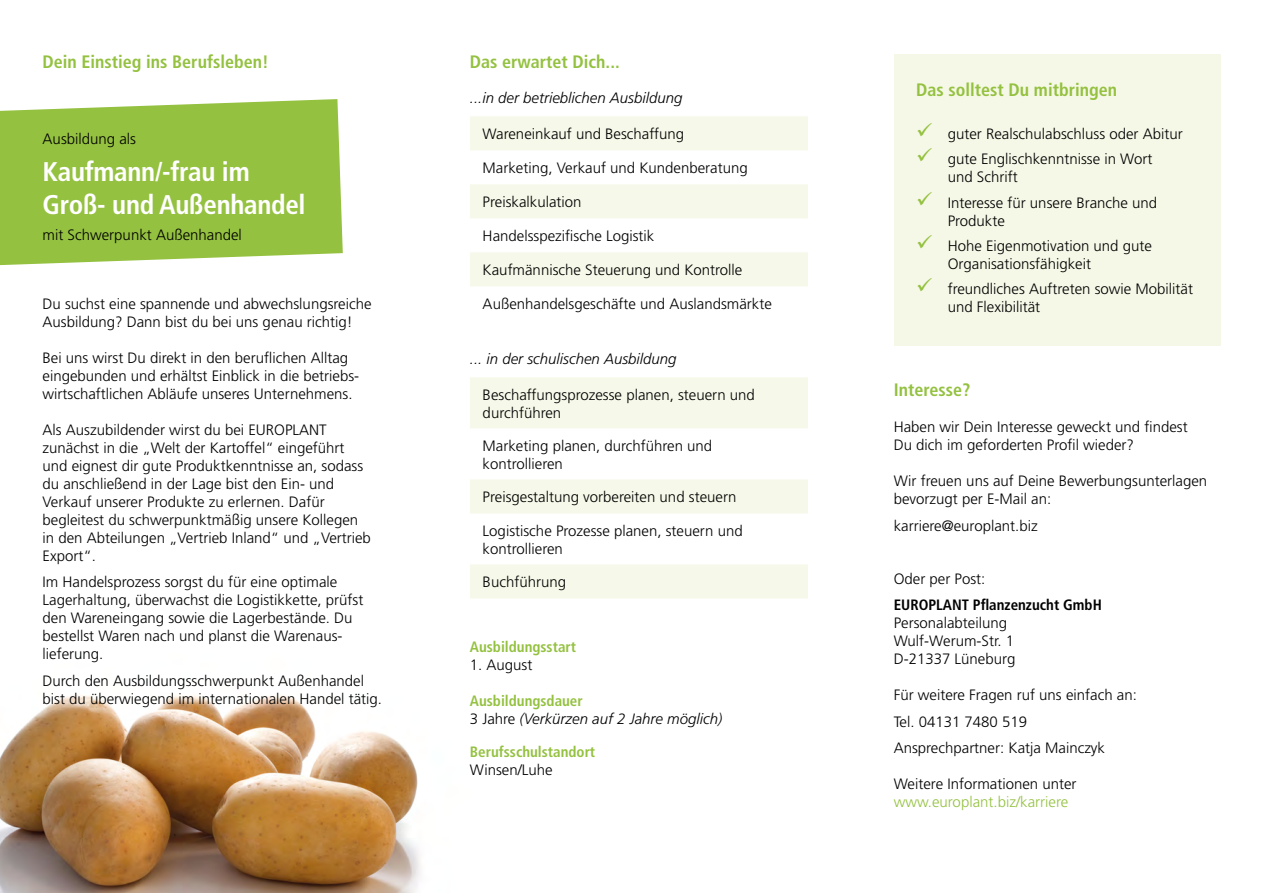
<style>
.page{position:relative;width:1263px;height:893px;background:#fff}
.page>*{position:absolute;margin:0;border:0;box-sizing:border-box;transform-origin:0 0}
.t1{font:700 condensed 27px/32.4px "Frutiger";letter-spacing:-.01em;color:#fff}
.t2{font:700 condensed 18px "Frutiger";color:#94c140}
.t3{font:300 15px/18px "Frutiger";color:#000}
.t4{font:italic 300 15px/18px "Frutiger";color:#000}
.t5{font:700 condensed 15px "Frutiger";color:#94c140}
.t6{font:700 condensed 15px "Frutiger";color:#000}
.t7{font:300 15px "Frutiger";color:#94c140}
.s1{font-weight:700;font-style:normal;font-stretch:condensed;color:#94c140}
.s2{font-style:normal}
.s3{color:#94c140}
</style>
<div class="page">
<img style="left:0;top:695px;width:420px;height:198px">
<svg style="left:470px;top:116px;width:338px;height:170px;fill:#f6f9e9"></svg>
<svg style="left:0;top:99px;width:343px;height:166px;fill:#94c140"></svg>
<div style="left:894px;top:54px;width:326px;height:291px;background:#f6f8e7"></div>
<svg style="left:470px;top:377px;width:338px;height:221px;fill:#f6f9e9"></svg>
<p class="t2" style="left:43px;top:51px;width:228px">Dein Einstieg ins Berufsleben!</p>
<p class="t3" style="left:43px;top:130px;width:95px">Ausbildung als</p>
<h1 class="t1" style="left:43px;top:156px;width:264px">Kaufmann/-frau im<br>Groß- und Außenhandel</h1>
<p class="t3" style="left:43px;top:226px;width:201px">mit Schwerpunkt Außenhandel</p>
<p class="t3" style="left:43px;top:295px;width:331px">Du suchst eine spannende und abwechslungsreiche<br>Ausbildung? Dann bist du bei uns genau richtig!</p>
<p class="t3" style="left:43px;top:349px;width:318px">Bei uns wirst Du direkt in den beruflichen Alltag eingebunden und erhältst Einblick in die betriebs&shy;wirtschaftlichen Abläufe unseres Unternehmens.</p>
<p class="t3" style="left:43px;top:421px;width:330px">Als Auszubildender wirst du bei EUROPLANT zunächst in die „Welt der Kartoffel“ eingeführt und eignest dir gute Produktkenntnisse an, sodass du anschließend in der Lage bist den Ein- und Verkauf unserer Produkte zu erlernen. Dafür begleitest du schwerpunktmäßig unsere Kollegen in den Abteilungen „Vertrieb Inland“ und „Vertrieb Export“.</p>
<p class="t3" style="left:43px;top:573px;width:322px">Im Handelsprozess sorgst du für eine optimale Lagerhaltung, überwachst die Logistikkette, prüfst den Wareneingang sowie die Lagerbestände. Du bestellst Waren nach und planst die Warenaus&shy;lieferung.</p>
<p class="t3" style="left:43px;top:672px;width:341px">Durch den Ausbildungsschwerpunkt Außenhandel bist du überwiegend im internationalen Handel tätig.</p>
<p class="t2" style="left:470px;top:51px;width:151px">Das erwartet Dich...</p>
<p class="t4" style="left:470px;top:89px;width:214px">...in der betrieblichen Ausbildung</p>
<p class="t3" style="left:483px;top:125px;width:203px">Wareneinkauf und Beschaffung</p>
<p class="t3" style="left:483px;top:159px;width:267px">Marketing, Verkauf und Kundenberatung</p>
<p class="t3" style="left:483px;top:193px;width:100px">Preiskalkulation</p>
<p class="t3" style="left:483px;top:227px;width:173px">Handelsspezifische Logistik</p>
<p class="t3" style="left:483px;top:261px;width:261px">Kaufmännische Steuerung und Kontrolle</p>
<p class="t3" style="left:483px;top:295px;width:291px">Außenhandelsgeschäfte und Auslandsmärkte</p>
<p class="t4" style="left:470px;top:350px;width:208px">... in der schulischen Ausbildung</p>
<p class="t3" style="left:483px;top:386px;width:274px">Beschaffungsprozesse planen, steuern und durchführen</p>
<p class="t3" style="left:483px;top:437px;width:231px">Marketing planen, durchführen und kontrollieren</p>
<p class="t3" style="left:483px;top:488px;width:255px">Preisgestaltung vorbereiten und steuern</p>
<p class="t3" style="left:483px;top:522px;width:262px">Logistische Prozesse planen, steuern und kontrollieren</p>
<p class="t3" style="left:483px;top:573px;width:85px">Buchführung</p>
<p class="t5" style="left:470px;top:638px;width:108px">Ausbildungsstart</p>
<p class="t3" style="left:470px;top:656px;width:64px">1. August</p>
<p class="t4" style="left:470px;top:692px;width:254px"><span class="s1">Ausbildungsdauer<br></span><span class="s2">3 Jahre</span> (Verkürzen auf 2 Jahre möglich)</p>
<p class="t5" style="left:470px;top:743px;width:127px">Berufsschulstandort</p>
<p class="t3" style="left:470px;top:761px;width:84px">Winsen/Luhe</p>
<p class="t2" style="left:916px;top:79px;width:202px">Das solltest Du mitbringen</p>
<p class="t3" style="left:916px;top:125px;width:268px"><span class="s3">✓</span> guter Realschulabschluss oder Abitur</p>
<p class="t3" style="left:948px;top:150px;width:206px;text-indent:-31px"><span class="s3">✓</span> gute Englischkenntnisse in Wort und Schrift</p>
<p class="t3" style="left:948px;top:194px;width:211px;text-indent:-31px"><span class="s3">✓</span> Interesse für unsere Branche und<br>Produkte</p>
<p class="t3" style="left:948px;top:237px;width:206px;text-indent:-31px"><span class="s3">✓</span> Hohe Eigenmotivation und gute<br>Organisationsfähigkeit</p>
<p class="t3" style="left:948px;top:280px;width:247px;text-indent:-31px"><span class="s3">✓</span> freundliches Auftreten sowie Mobilität und Flexibilität</p>
<p class="t2" style="left:894px;top:379px;width:78px">Interesse?</p>
<p class="t3" style="left:894px;top:418px;width:295px">Haben wir Dein Interesse geweckt und findest<br>Du dich im geforderten Profil wieder?</p>
<p class="t3" style="left:894px;top:472px;width:315px">Wir freuen uns auf Deine Bewerbungsunterlagen bevorzugt per E-Mail an:</p>
<p class="t3" style="left:894px;top:517px;width:145px">karriere@europlant.biz</p>
<p class="t3" style="left:894px;top:570px;width:93px">Oder per Post:</p>
<p class="t6" style="left:894px;top:596px;width:210px">EUROPLANT Pflanzenzucht GmbH</p>
<p class="t3" style="left:894px;top:614px;width:123px">Personalabteilung<br>Wulf-Werum-Str. 1<br>D-21337 Lüneburg</p>
<p class="t3" style="left:894px;top:682px;width:245px;line-height:26.5px">Für weitere Fragen ruf uns einfach an:<br>Tel. 04131 7480 519<br>Ansprechpartner: Katja Mainczyk</p>
<p class="t3" style="left:894px;top:775px;width:184px">Weitere Informationen unter</p>
<p class="t7" style="left:894px;top:794px;width:176px">www.europlant.biz/karriere</p>
</div>
